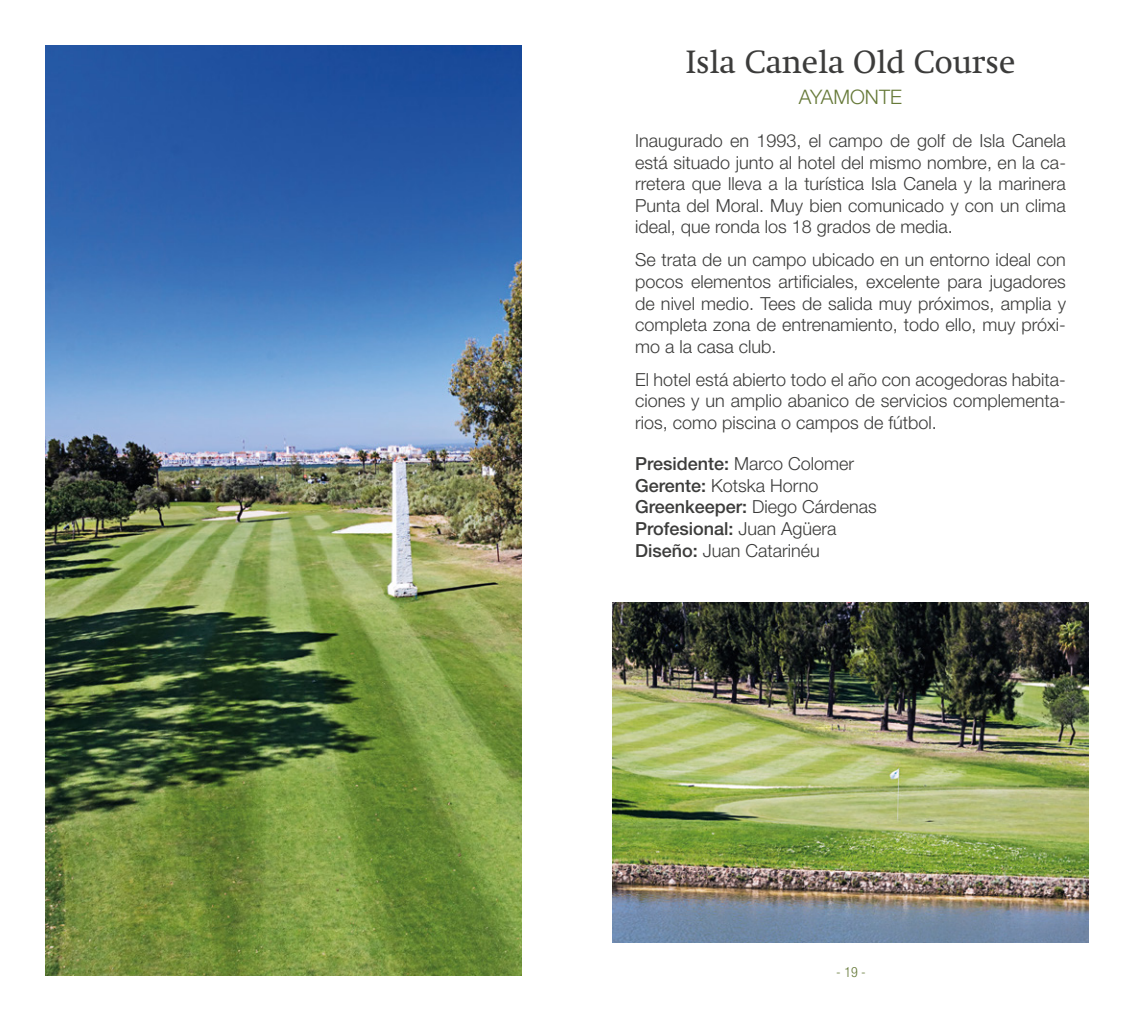
<style>
.page{position:relative;width:1134px;height:1021px;background:#fff}
.page>*{position:absolute;margin:0;border:0;box-sizing:border-box;transform-origin:0 0}
.t1{font:32px "Swift";color:#3c3c3b}
.t2{font:300 20px "Helvetica Neue LT Std";color:#677a3a}
.t3{font:300 18px/21.6px "Helvetica Neue LT Std";color:#3c3c3b;text-align:justify}
.t4{font:300 14px "Helvetica Neue LT Std";color:#677a3a}
.t5{font:300 condensed 14px "Helvetica Neue LT Pro";color:#677a3a}
.s1{font-weight:500}
</style>
<div class="page">
<img style="left:612px;top:602px;width:477px;height:340px">
<img style="left:45px;top:45px;width:477px;height:930px">
<h1 class="t1" style="left:686px;top:44px;width:331px">Isla Canela Old Course</h1>
<p class="t2" style="left:799px;top:84px;width:104px">AYAMONTE</p>
<p class="t3" style="left:635px;top:129px;width:432px">Inaugurado en 1993, el campo de golf de Isla Canela está situado junto al hotel del mismo nombre, en la ca&shy;rretera que lleva a la turística Isla Canela y la marinera Punta del Moral. Muy bien comunicado y con un clima ideal, que ronda los 18 grados de media.</p>
<p class="t3" style="left:635px;top:249px;width:432px">Se trata de un campo ubicado en un entorno ideal con pocos elementos artificiales, excelente para jugadores de nivel medio. Tees de salida muy próximos, amplia y completa zona de entrenamiento, todo ello, muy próxi&shy;mo a la casa club.</p>
<p class="t3" style="left:635px;top:368px;width:432px">El hotel está abierto todo el año con acogedoras habita&shy;ciones y un amplio abanico de servicios complementa&shy;rios, como piscina o campos de fútbol.</p>
<p class="t3" style="left:635px;top:452px;width:243px;text-align:left"><span class="s1">Presidente:</span> Marco Colomer<br><span class="s1">Gerente:</span> Kotska Horno<br><span class="s1">Greenkeeper:</span> Diego Cárdenas<br><span class="s1">Profesional:</span> Juan Agüera<br><span class="s1">Diseño:</span> Juan Catarinéu</p>
<p class="t4" style="left:834px;top:963px;width:35px">- 19 -</p>
<p class="t5" style="left:836px;top:964px;width:6px">-</p>
</div>
